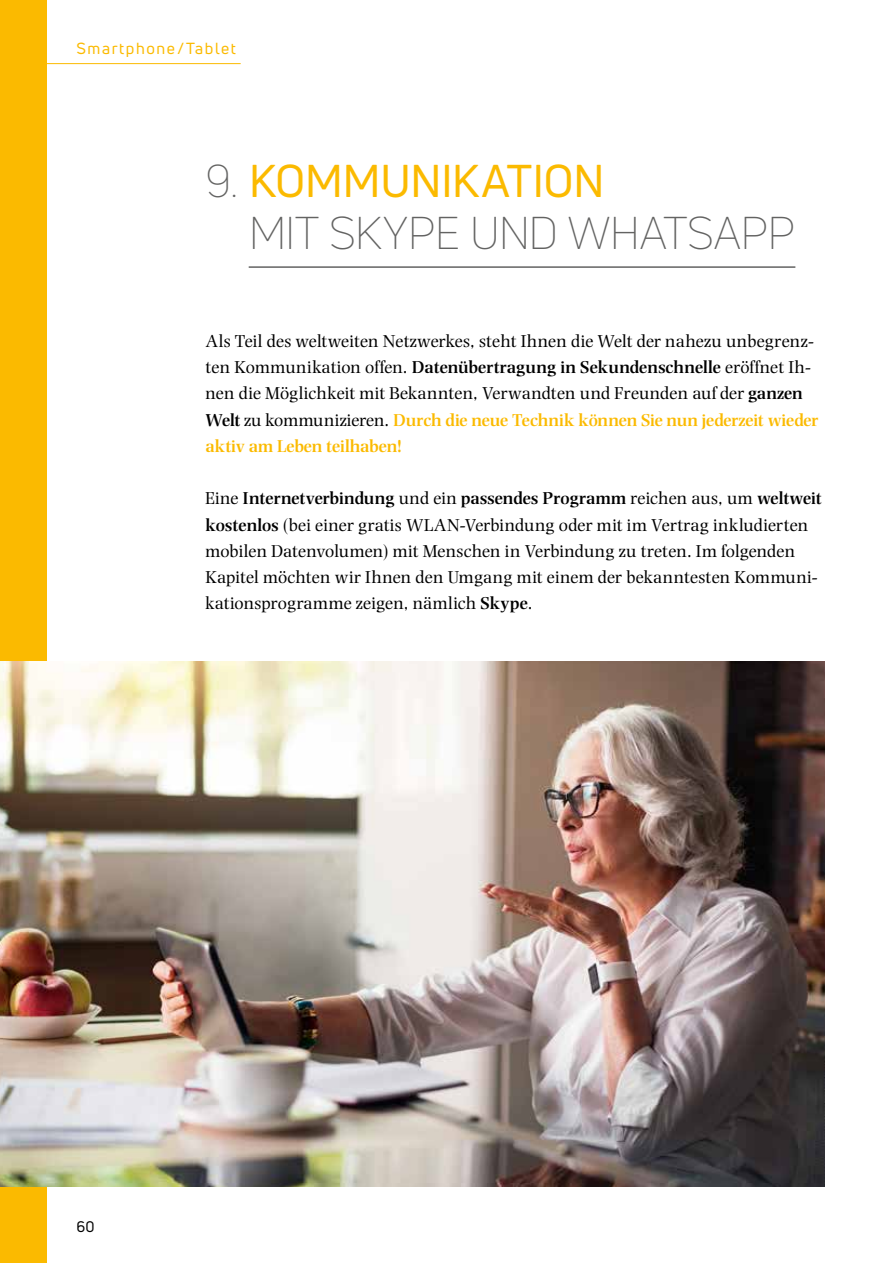
<style>
.page{position:relative;width:893px;height:1263px;background:#fff}
.page>*{position:absolute;margin:0;border:0;box-sizing:border-box;transform-origin:0 0}
.t1{font:300 45px/52.5px "Uni Neue";letter-spacing:-.005em;color:#636362}
.t2{font:18px/26.2px "Photina MT Std";letter-spacing:.005em;color:#000}
.t3{font:15.75px "Uni Neue";letter-spacing:.1em;color:#fbba00}
.t4{font:15px "Uni Neue";color:#000}
.s1{font-weight:400;color:#fbba00}
.s2{font-weight:600}
.s3{font-weight:600;color:#fbba00}
</style>
<div class="page">
<hr style="left:0;top:63px;width:241px;height:1px;background:#fbba00">
<div style="left:0;top:0;width:47px;height:1263px;background:#fbba00"></div>
<img style="left:0;top:661px;width:825px;height:525px">
<hr style="left:249px;top:266px;width:546px;height:2px;background:#636362">
<p class="t3" style="left:77px;top:39px;width:161px">Smartphone/Tablet</p>
<h1 class="t1" style="left:249px;top:154px;width:548px;text-indent:-43px">9. <span class="s1">KOMMUNIKATION<br></span>MIT SKYPE UND WHATSAPP</h1>
<p class="t2" style="left:206px;top:328px;width:614px">Als Teil des weltweiten Netzwerkes, steht Ihnen die Welt der nahezu unbegrenz&shy;ten Kommunikation offen. <span class="s2">Datenübertragung in Sekundenschnelle</span> eröffnet Ih&shy;nen die Möglichkeit mit Bekannten, Verwandten und Freunden auf der <span class="s2">ganzen Welt</span> zu kommunizieren. <span class="s3">Durch die neue Technik können Sie nun jederzeit wieder aktiv am Leben teilhaben!</span></p>
<p class="t2" style="left:206px;top:485px;width:617px">Eine <span class="s2">Internetverbindung</span> und ein <span class="s2">passendes Programm</span> reichen aus, um <span class="s2">weltweit kostenlos</span> (bei einer gratis WLAN-Verbindung oder mit im Vertrag inkludierten mobilen Datenvolumen) mit Menschen in Verbindung zu treten. Im folgenden Kapitel möchten wir Ihnen den Umgang mit einem der bekanntesten Kommuni&shy;kationsprogramme zeigen, nämlich <span class="s2">Skype</span>.</p>
<p class="t4" style="left:77px;top:1217px;width:19px">60</p>
</div>
